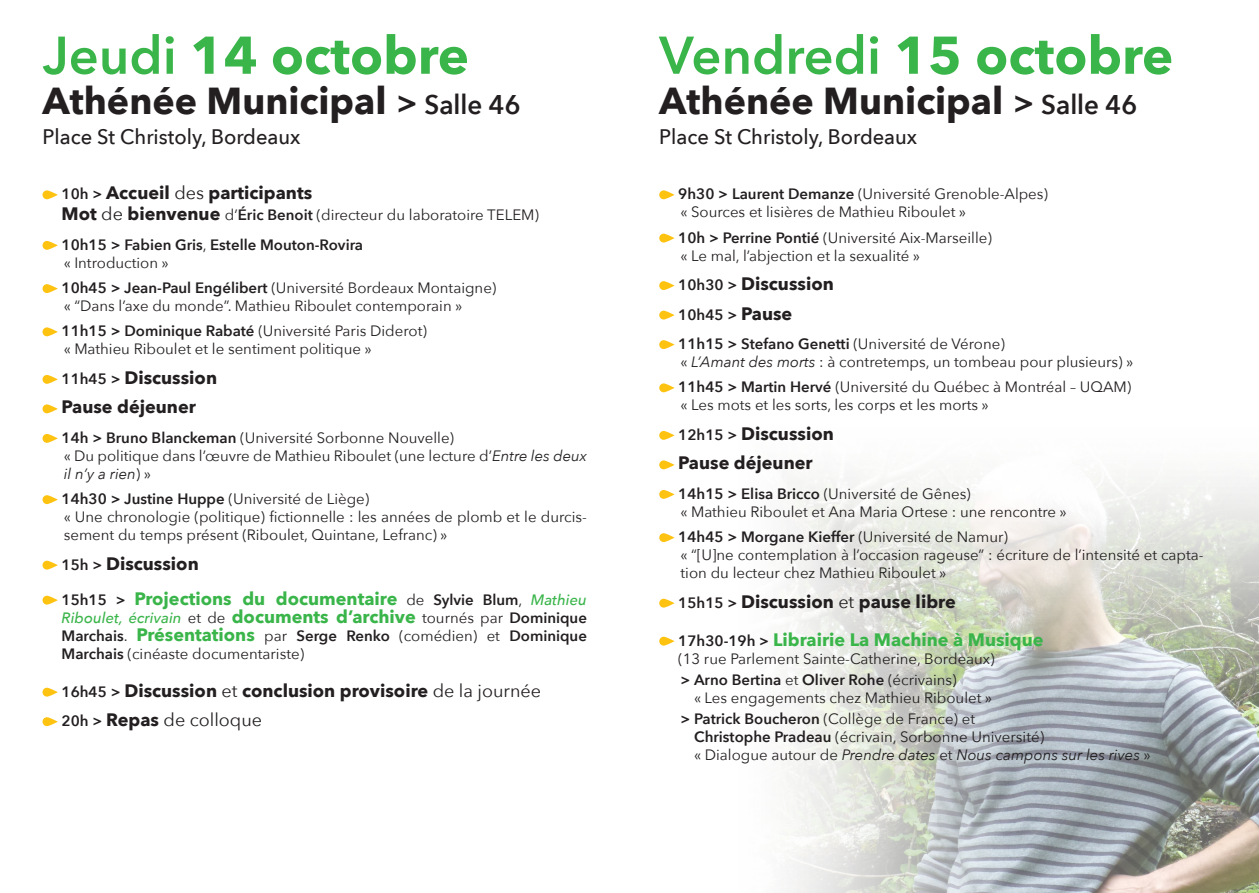
<style>
.page{position:relative;width:1259px;height:893px;background:#fff}
.page>*{position:absolute;margin:0;border:0;box-sizing:border-box;transform-origin:0 0}
.t1{font:700 52.5px "Avenir Next";color:#3ab54a}
.t2{font:700 37.5px "Avenir Next";color:#231f20}
.t3{font:500 21px "Avenir Next";color:#231f20;scale:.96 1}
.t4{font:700 18px "Avenir Next";color:#231f20}
.t5{font:700 18px/18px "Avenir Next";color:#3ab54a}
.t6{font:18px "Avenir Next";color:#231f20}
.t7{font:15px/18px "Avenir Next";color:#231f20}
.t8{font:600 15px "Avenir Next";color:#231f20}
.s1{font-weight:600}
.s2{font-weight:600;font-size:33px}
.s3{font-weight:600;font-size:27px}
.s4{font-weight:600;font-size:15px}
.s5{font-weight:400}
.s6{font-weight:700;font-size:18px}
.s7{font-size:18px}
.s8{font-style:italic}
.s9{font-weight:600;font-size:15px;color:#231f20}
.s10{font-weight:400;font-size:15px;color:#231f20}
.s11{font-weight:500;font-style:italic;font-size:15px}
.s12{font-weight:700;font-size:18px;color:#3ab54a}
.s13{font-weight:700}
</style>
<div class="page">
<svg style="left:43px;top:190px;width:15px;height:9px"></svg>
<svg style="left:43px;top:241px;width:15px;height:9px"></svg>
<svg style="left:43px;top:284px;width:15px;height:9px"></svg>
<svg style="left:43px;top:327px;width:15px;height:9px"></svg>
<svg style="left:43px;top:375px;width:15px;height:9px"></svg>
<svg style="left:43px;top:404px;width:15px;height:9px"></svg>
<svg style="left:43px;top:434px;width:15px;height:9px"></svg>
<svg style="left:43px;top:495px;width:15px;height:9px"></svg>
<svg style="left:43px;top:561px;width:15px;height:9px"></svg>
<svg style="left:43px;top:596px;width:15px;height:9px"></svg>
<svg style="left:43px;top:688px;width:15px;height:9px"></svg>
<svg style="left:43px;top:717px;width:15px;height:9px"></svg>
<img style="left:787px;top:477px;width:472px;height:416px">
<svg style="left:659px;top:190px;width:15px;height:9px"></svg>
<svg style="left:659px;top:234px;width:15px;height:9px"></svg>
<svg style="left:659px;top:281px;width:15px;height:9px"></svg>
<svg style="left:659px;top:311px;width:15px;height:9px"></svg>
<svg style="left:659px;top:340px;width:15px;height:9px"></svg>
<svg style="left:659px;top:383px;width:15px;height:9px"></svg>
<svg style="left:659px;top:431px;width:15px;height:9px"></svg>
<svg style="left:659px;top:460px;width:15px;height:9px"></svg>
<svg style="left:659px;top:490px;width:15px;height:9px"></svg>
<svg style="left:659px;top:533px;width:15px;height:9px"></svg>
<svg style="left:659px;top:599px;width:15px;height:9px"></svg>
<svg style="left:659px;top:637px;width:15px;height:9px"></svg>
<p class="t1" style="left:43px;top:10px;width:428px"><span class="s1">Jeudi</span> 14 octobre</p>
<p class="t2" style="left:43px;top:69px;width:479px">Athénée Municipal <span class="s2">&gt;</span> <span class="s3">Salle 46</span></p>
<p class="t3" style="left:43px;top:119px;width:270px">Place St Christoly, Bordeaux</p>
<p class="t4" style="left:62px;top:177px;width:252px"><span class="s4">10h &gt;</span> Accueil <span class="s5">des</span> participants</p>
<p class="t7" style="left:62px;top:205px;width:479px"><span class="s6">Mot</span> <span class="s7">de</span> <span class="s6">bienvenue</span> d’<span class="s1">Éric Benoit</span> (directeur du laboratoire TELEM)</p>
<p class="t8" style="left:62px;top:232px;width:303px">10h15 &gt; Fabien Gris<span class="s5">,</span> Estelle Mouton-Rovira</p>
<p class="t7" style="left:64px;top:253px;width:106px">« Introduction »</p>
<p class="t7" style="left:62px;top:278px;width:436px"><span class="s1">10h45 &gt; Jean-Paul Engélibert</span> (Université Bordeaux Montaigne)</p>
<p class="t7" style="left:64px;top:296px;width:400px">« “Dans l’axe du monde”. Mathieu Riboulet contemporain »</p>
<p class="t7" style="left:62px;top:321px;width:367px"><span class="s1">11h15 &gt; Dominique Rabaté</span> (Université Paris Diderot)</p>
<p class="t7" style="left:64px;top:339px;width:309px">« Mathieu Riboulet et le sentiment politique »</p>
<p class="t4" style="left:62px;top:362px;width:157px"><span class="s4">11h45 &gt;</span> Discussion</p>
<p class="t4" style="left:62px;top:391px;width:136px">Pause déjeuner</p>
<p class="t7" style="left:62px;top:428px;width:394px"><span class="s1">14h &gt; Bruno Blanckeman</span> (Université Sorbonne Nouvelle)</p>
<p class="t7" style="left:64px;top:446px;width:524px">« Du politique dans l’œuvre de Mathieu Riboulet (une lecture d’<span class="s8">Entre les deux il n’y a rien</span>) »</p>
<p class="t7" style="left:62px;top:489px;width:309px"><span class="s1">14h30 &gt; Justine Huppe</span> (Université de Liège)</p>
<p class="t7" style="left:64px;top:507px;width:524px">« Une chronologie (politique) fictionnelle : les années de plomb et le durcis&shy;sement du temps présent (Riboulet, Quintane, Lefranc) »</p>
<p class="t4" style="left:62px;top:548px;width:139px"><span class="s4">15h &gt;</span> Discussion</p>
<p class="t5" style="left:62px;top:589px;width:527px"><span class="s9">15h15 &gt;</span> Projections du documentaire <span class="s10">de</span> <span class="s9">Sylvie Blum</span><span class="s10">,</span> <span class="s11">Mathieu<br>Riboulet, écrivain</span> <span class="s10">et de</span> documents d’archive <span class="s10">tournés par</span> <span class="s9">Dominique</span></p>
<p class="t7" style="left:62px;top:626px;width:527px"><span class="s1">Marchais</span>. <span class="s12">Présentations</span> par <span class="s1">Serge Renko</span> (comédien) et <span class="s1">Dominique<br>Marchais</span> (cinéaste documentariste)</p>
<p class="t4" style="left:62px;top:675px;width:481px"><span class="s4">16h45 &gt;</span> Discussion <span class="s5">et</span> conclusion provisoire <span class="s5">de la journée</span></p>
<p class="t6" style="left:62px;top:705px;width:202px"><span class="s4">20h &gt;</span> <span class="s13">Repas</span> de colloque</p>
<p class="t1" style="left:659px;top:10px;width:515px"><span class="s1">Vendredi</span> 15 octobre</p>
<p class="t2" style="left:659px;top:69px;width:479px">Athénée Municipal <span class="s2">&gt;</span> <span class="s3">Salle 46</span></p>
<p class="t3" style="left:659px;top:119px;width:270px">Place St Christoly, Bordeaux</p>
<p class="t7" style="left:678px;top:184px;width:371px"><span class="s1">9h30 &gt; Laurent Demanze</span> (Université Grenoble-Alpes)</p>
<p class="t7" style="left:680px;top:202px;width:287px">« Sources et lisières de Mathieu Riboulet »</p>
<p class="t7" style="left:678px;top:228px;width:315px"><span class="s1">10h &gt; Perrine Pontié</span> (Université Aix-Marseille)</p>
<p class="t7" style="left:680px;top:246px;width:241px">« Le mal, l’abjection et la sexualité »</p>
<p class="t4" style="left:678px;top:268px;width:157px"><span class="s4">10h30 &gt;</span> Discussion</p>
<p class="t8" style="left:678px;top:301px;width:115px">10h45 &gt; <span class="s6">Pause</span></p>
<p class="t8" style="left:678px;top:331px;width:328px">11h15 &gt; Stefano Genetti <span class="s5">(Université de Vérone)</span></p>
<p class="t7" style="left:680px;top:352px;width:454px">« <span class="s8">L’Amant des morts</span> : à contretemps, un tombeau pour plusieurs) »</p>
<p class="t7" style="left:678px;top:377px;width:454px"><span class="s1">11h45 &gt; Martin Hervé</span> (Université du Québec à Montréal – UQAM)</p>
<p class="t7" style="left:680px;top:395px;width:310px">« Les mots et les sorts, les corps et les morts »</p>
<p class="t4" style="left:678px;top:418px;width:157px"><span class="s4">12h15 &gt;</span> Discussion</p>
<p class="t4" style="left:678px;top:447px;width:136px">Pause déjeuner</p>
<p class="t7" style="left:678px;top:484px;width:294px"><span class="s1">14h15 &gt; Elisa Bricco</span> (Université de Gênes)</p>
<p class="t7" style="left:680px;top:502px;width:388px">« Mathieu Riboulet et Ana Maria Ortese : une rencontre »</p>
<p class="t8" style="left:678px;top:524px;width:331px">14h45 &gt; Morgane Kieffer <span class="s5">(Université de Namur)</span></p>
<p class="t7" style="left:680px;top:545px;width:524px">« “[U]ne contemplation à l’occasion rageuse” : écriture de l’intensité et capta&shy;tion du lecteur chez Mathieu Riboulet »</p>
<p class="t4" style="left:678px;top:586px;width:279px"><span class="s4">15h15 &gt;</span> Discussion <span class="s5">et</span> pause libre</p>
<p class="t5" style="left:678px;top:630px;width:367px"><span class="s9">17h30-19h &gt;</span> Librairie La Machine à Musique</p>
<p class="t7" style="left:678px;top:649px;width:318px">(13 rue Parlement Sainte-Catherine, Bordeaux)</p>
<p class="t7" style="left:694px;top:670px;width:299px;text-indent:-13px"><span class="s1">&gt; Arno Bertina</span> et <span class="s1">Oliver Rohe</span> (écrivains)<br>« Les engagements chez Mathieu Riboulet »</p>
<p class="t7" style="left:694px;top:709px;width:458px;text-indent:-14px"><span class="s1">&gt; Patrick Boucheron</span> (Collège de France) et<br><span class="s1">Christophe Pradeau</span> (écrivain, Sorbonne Université)<br>« Dialogue autour de <span class="s8">Prendre dates</span> et <span class="s8">Nous campons sur les rives</span> »</p>
</div>
